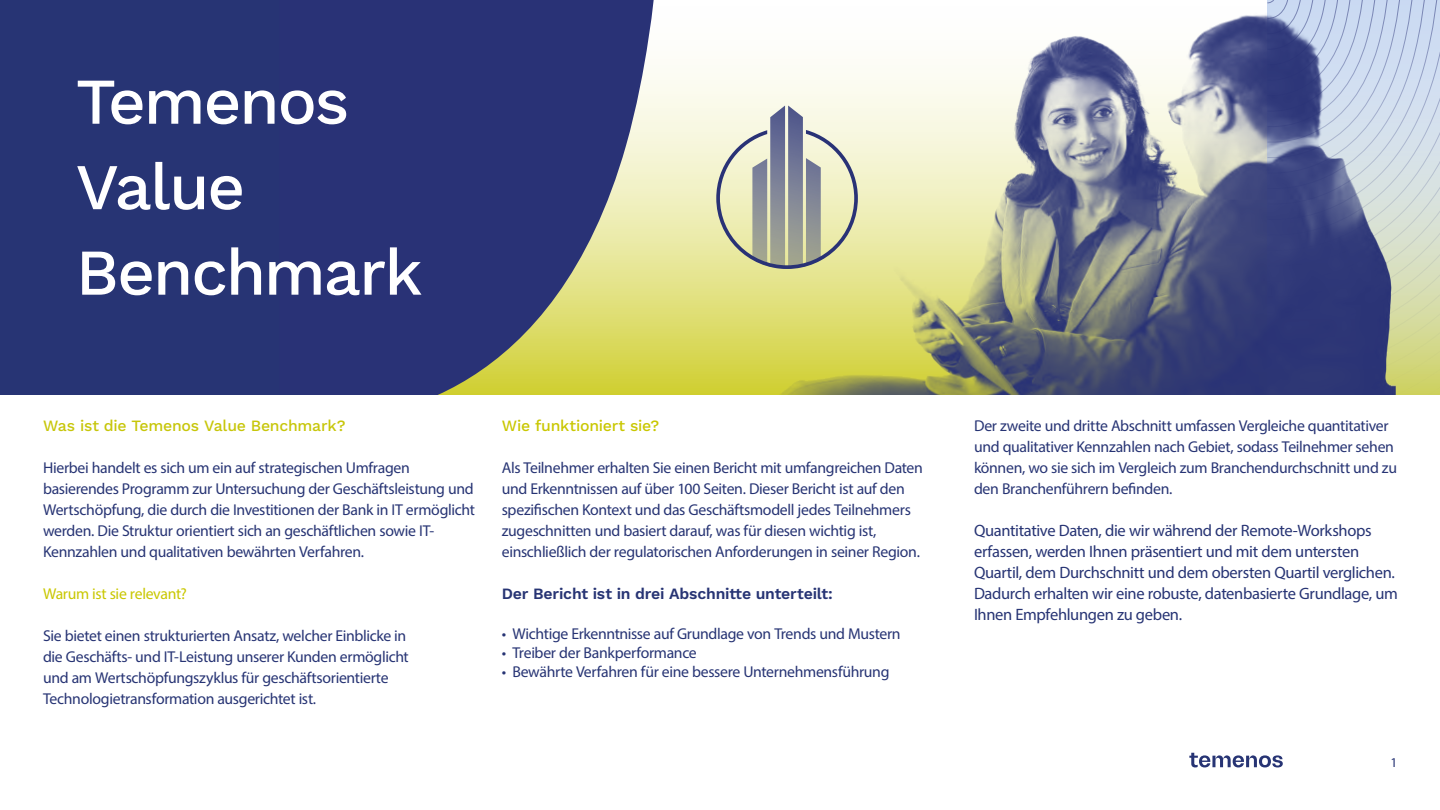
<style>
.page{position:relative;width:1440px;height:810px;background:#fff}
.page>*{position:absolute;margin:0;border:0;box-sizing:border-box;transform-origin:0 0}
.t1{font:500 71.78px/107.7px "Work Sans";letter-spacing:-.02em;color:#fff}
.t2{font:500 65.25px/85.5px "Work Sans";letter-spacing:-.035em;color:#fff}
.t3{font:16.5px/21px "Myriad Pro";letter-spacing:-.02em;color:#273474}
.t4{font:15.75px/21px "Myriad Pro";letter-spacing:-.02em;color:#273474}
.t5{font:600 15.75px "Work Sans";letter-spacing:-.015em;color:#273474}
.t6{font:500 15.75px "Work Sans";letter-spacing:-.015em;color:#c7c60a}
.t7{font:15.75px "Myriad Pro";letter-spacing:-.025em;color:#c9c700}
.t8{font:500 15.75px "Work Sans";letter-spacing:-.02em;color:#c9c700}
.t9{font:13.5px "Myriad Pro";color:#273474}
</style>
<div class="page">
<svg style="left:1189px;top:753px;width:94px;height:14px"></svg>
<svg style="left:594px;top:0;width:33px;height:394px;background:#878b7b"></svg>
<svg style="left:1395px;top:0;width:45px;height:394px;background:#d1daca"></svg>
<img style="left:627px;top:0;width:768px;height:394px">
<svg style="left:716px;top:106px;width:142px;height:163px;background:#c1c3b2"></svg>
<div style="left:0;top:0;width:297px;height:394px;background:#273474"></div>
<svg style="left:297px;top:0;width:297px;height:394px;background:#373f73"></svg>
<h2 class="t2" style="left:76px;top:62px;width:348px">Temenos<br>Value<br>Benchmark</h2>
<h1 class="t1" style="left:175px;top:79px;width:323px">CEO<br>Navigator</h1>
<p class="t6" style="left:43px;top:417px;width:304px">Was ist die Temenos Value Benchmark?</p>
<p class="t4" style="left:43px;top:457px;width:433px">Hierbei handelt es sich um ein auf strategischen Umfragen basierendes Programm zur Untersuchung der Geschäftsleistung und Wertschöpfung, die durch die Investitionen der Bank in IT ermöglicht werden. Die Struktur orientiert sich an geschäftlichen sowie IT-Kennzahlen und qualitativen bewährten Verfahren.</p>
<p class="t7" style="left:43px;top:584px;width:145px">Warum ist sie relevant?</p>
<p class="t4" style="left:43px;top:625px;width:367px">Sie bietet einen strukturierten Ansatz, welcher Einblicke in die Geschäfts- und IT-Leistung unserer Kunden ermöglicht und am Wertschöpfungszyklus für geschäftsorientierte Technologietransformation ausgerichtet ist.</p>
<p class="t8" style="left:502px;top:417px;width:159px">Wie funktioniert sie?</p>
<p class="t4" style="left:502px;top:457px;width:423px">Als Teilnehmer erhalten Sie einen Bericht mit umfangreichen Daten und Erkenntnissen auf über 100 Seiten. Dieser Bericht ist auf den spezifischen Kontext und das Geschäftsmodell jedes Teilnehmers zugeschnitten und basiert darauf, was für diesen wichtig ist, einschließlich der regulatorischen Anforderungen in seiner Region.</p>
<p class="t5" style="left:502px;top:585px;width:333px">Der Bericht ist in drei Abschnitte unterteilt:</p>
<p class="t4" style="left:502px;top:623px;width:400px">• Wichtige Erkenntnisse auf Grundlage von Trends und Mustern</p>
<p class="t4" style="left:502px;top:642px;width:196px">• Treiber der Bankperformance</p>
<p class="t4" style="left:502px;top:661px;width:389px">• Bewährte Verfahren für eine bessere Unternehmensführung</p>
<p class="t4" style="left:974px;top:415px;width:424px">Der zweite und dritte Abschnitt umfassen Vergleiche quantitativer und qualitativer Kennzahlen nach Gebiet, sodass Teilnehmer sehen können, wo sie sich im Vergleich zum Branchendurchschnitt und zu den Branchenführern befinden.</p>
<p class="t3" style="left:974px;top:520px;width:425px">Quantitative Daten, die wir während der Remote-Workshops erfassen, werden Ihnen präsentiert und mit dem untersten Quartil, dem Durchschnitt und dem obersten Quartil verglichen.<br>Dadurch erhalten wir eine robuste, datenbasierte Grundlage, um Ihnen Empfehlungen zu geben.</p>
<p class="t9" style="left:1391px;top:755px;width:8px">1</p>
</div>
